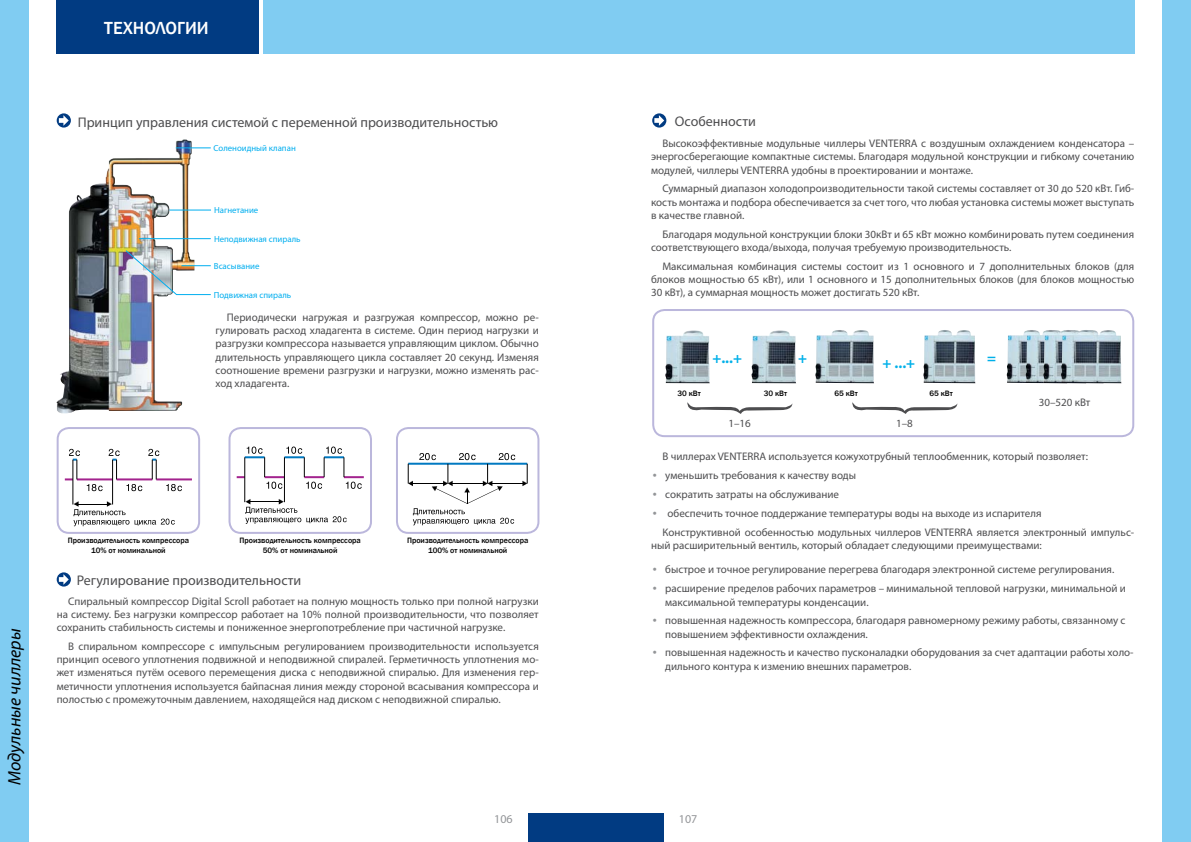
<style>
.page{position:relative;width:1191px;height:842px;background:#fff}
.page>*{position:absolute;margin:0;border:0;box-sizing:border-box;transform-origin:0 0}
.t1{font:italic 18px "Myriad Pro";color:#000}
.t2{font:500 18px "Franklin Gothic";color:#fff}
.t3{font:700 15px "Myriad Pro";color:#00b0e9}
.t4{font:14px "Myriad Pro";color:#4d4d4f}
.t5{font:12px "Myriad Pro";color:#939598}
.t6{font:11px/13.2px "Myriad Pro";color:#4d4d4f;text-align:justify}
.t7{font:8.8px "Myriad Pro";color:#00aeef}
.t8{font:500 8px/9.6px "Franklin Gothic";color:#000;text-align:center}
.s1{font-family:"Franklin Gothic";font-weight:500;color:#939598}
</style>
<div class="page">
<div style="left:0;top:0;width:28px;height:842px;background:#80ccf2"></div>
<div style="left:528px;top:813px;width:67px;height:29px;background:#013b82"></div>
<div style="left:1162px;top:0;width:29px;height:842px;background:#80ccf2"></div>
<div style="left:595px;top:813px;width:69px;height:29px;background:#013b82"></div>
<div style="left:57px;top:0;width:202px;height:54px;background:#013b82"></div>
<img style="left:56px;top:139px;width:138px;height:274px">
<hr style="left:176px;top:148px;width:35px;height:1px;background:#00aeef">
<hr style="left:170px;top:210px;width:41px;height:1px;background:#00aeef">
<hr style="left:139px;top:238px;width:72px;height:1px;background:#00aeef">
<img style="left:125px;top:250px;width:86px;height:45px">
<hr style="left:77px;top:478px;width:36px;height:2px;background:#a3238e">
<hr style="left:117px;top:478px;width:35px;height:2px;background:#a3238e">
<hr style="left:156px;top:478px;width:36px;height:2px;background:#a3238e">
<hr style="left:73px;top:460px;width:1px;height:44px;background:#000">
<hr style="left:112px;top:460px;width:1px;height:44px;background:#000">
<svg style="left:65px;top:449px;width:15px;height:31px"></svg>
<svg style="left:109px;top:449px;width:11px;height:30px"></svg>
<svg style="left:148px;top:449px;width:11px;height:30px"></svg>
<svg style="left:87px;top:484px;width:16px;height:7px"></svg>
<svg style="left:126px;top:484px;width:16px;height:7px"></svg>
<svg style="left:166px;top:484px;width:16px;height:7px"></svg>
<svg style="left:73px;top:501px;width:56px;height:25px"></svg>
<svg style="left:135px;top:519px;width:40px;height:7px"></svg>
<div style="left:57px;top:427px;width:143px;height:107px;border:2px solid #bbb7dc;border-radius:11px"></div>
<hr style="left:344px;top:476px;width:20px;height:2px;background:#a3238e">
<hr style="left:244px;top:457px;width:1px;height:45px;background:#000">
<hr style="left:284px;top:457px;width:1px;height:45px;background:#000">
<svg style="left:237px;top:447px;width:125px;height:42px"></svg>
<svg style="left:245px;top:499px;width:102px;height:25px"></svg>
<div style="left:228px;top:427px;width:144px;height:107px;border:2px solid #bbb7dc;border-radius:11px"></div>
<hr style="left:487px;top:463px;width:40px;height:2px;background:#0079c1">
<hr style="left:492px;top:483px;width:31px;height:1px;background:#000">
<svg style="left:522px;top:464px;width:6px;height:22px"></svg>
<svg style="left:408px;top:453px;width:107px;height:72px"></svg>
<div style="left:396px;top:427px;width:143px;height:107px;border:2px solid #bbb7dc;border-radius:11px"></div>
<div style="left:263px;top:0;width:871px;height:54px;background:#80ccf2"></div>
<div style="left:652px;top:309px;width:482px;height:128px;border:2px solid #bbb7dc;border-radius:11px"></div>
<img style="left:665px;top:330px;width:45px;height:53px">
<img style="left:751px;top:330px;width:45px;height:53px">
<img style="left:815px;top:330px;width:59px;height:53px">
<img style="left:923px;top:330px;width:52px;height:53px">
<img style="left:1006px;top:331px;width:19px;height:52px">
<img style="left:1025px;top:330px;width:18px;height:53px">
<img style="left:1043px;top:330px;width:18px;height:53px">
<img style="left:1061px;top:330px;width:60px;height:53px">
<svg style="left:687px;top:402px;width:106px;height:12px"></svg>
<svg style="left:852px;top:402px;width:106px;height:12px"></svg>
<svg style="left:57px;top:113px;width:14px;height:15px"></svg>
<svg style="left:59px;top:115px;width:10px;height:11px"></svg>
<svg style="left:57px;top:572px;width:14px;height:15px"></svg>
<svg style="left:59px;top:574px;width:10px;height:11px"></svg>
<svg style="left:652px;top:113px;width:14px;height:15px"></svg>
<svg style="left:654px;top:115px;width:10px;height:11px"></svg>
<h1 class="t2" style="left:104px;top:17px;width:93px">ТЕХНОЛОГИИ</h1>
<h1 class="t1" style="left:3px;top:785px;width:158px;rotate:-90deg">Модульные чиллеры</h1>
<p class="t4" style="left:78px;top:114px;width:422px">Принцип управления системой с переменной производительностью</p>
<p class="t7" style="left:213px;top:143px;width:84px">Соленоидный клапан</p>
<p class="t7" style="left:214px;top:204px;width:46px">Нагнетание</p>
<p class="t7" style="left:214px;top:234px;width:88px">Неподвижная спираль</p>
<p class="t7" style="left:214px;top:261px;width:47px">Всасывание</p>
<p class="t7" style="left:214px;top:290px;width:79px">Подвижная спираль</p>
<p class="t6" style="left:215px;top:310px;width:325px;text-indent:11px">Периодически нагружая и разгружая компрессор, можно ре&shy;гулировать расход хладагента в системе. Один период нагрузки и разгрузки компрессора называется управляющим циклом. Обычно длительность управляющего цикла составляет 20 секунд. Изменяя соотношение времени разгрузки и нагрузки, можно изменять рас&shy;ход хладагента.</p>
<p class="t8" style="left:68px;top:536px;width:123px">Производительность компрессора<br>10% от номинальной</p>
<p class="t8" style="left:240px;top:536px;width:123px">Производительность компрессора<br>50% от номинальной</p>
<p class="t8" style="left:407px;top:536px;width:123px">Производительность компрессора<br>100% от номинальной</p>
<p class="t4" style="left:77px;top:571px;width:226px">Регулирование производительности</p>
<p class="t6" style="left:57px;top:594px;width:483px;text-indent:11px">Спиральный компрессор Digital Scroll работает на полную мощность только при полной нагрузки на систему. Без нагрузки компрессор работает на 10% полной производительности, что позволяет сохранить стабильность системы и пониженное энергопотребление при частичной нагрузке.</p>
<p class="t6" style="left:57px;top:639px;width:483px;text-indent:11px">В спиральном компрессоре с импульсным регулированием производительности используется принцип осевого уплотнения подвижной и неподвижной спиралей. Герметичность уплотнения мо&shy;жет изменяться путём осевого перемещения диска с неподвижной спиралью. Для изменения гер&shy;метичности уплотнения используется байпасная линия между стороной всасывания компрессора и полостью с промежуточным давлением, находящейся над диском с неподвижной спиралью.</p>
<p class="t4" style="left:675px;top:113px;width:82px">Особенности</p>
<p class="t6" style="left:651px;top:137px;width:485px;text-indent:11px">Высокоэффективные модульные чиллеры VENTERRA с воздушным охлаждением конденсатора – энергосберегающие компактные системы. Благодаря модульной конструкции и гибкому сочетанию модулей, чиллеры VENTERRA удобны в проектировании и монтаже.</p>
<p class="t6" style="left:651px;top:182px;width:485px;text-indent:11px">Суммарный диапазон холодопроизводительности такой системы составляет от 30 до 520 кВт. Гиб&shy;кость монтажа и подбора обеспечивается за счет того, что любая установка системы может выступать в качестве главной.</p>
<p class="t6" style="left:651px;top:227px;width:484px;text-indent:11px">Благодаря модульной конструкции блоки 30кВт и 65 кВт можно комбинировать путем соединения соответствующего входа/выхода, получая требуемую производительность.</p>
<p class="t6" style="left:651px;top:259px;width:485px;text-indent:11px">Максимальная комбинация системы состоит из 1 основного и 7 дополнительных блоков (для блоков мощностью 65 кВт), или 1 основного и 15 дополнительных блоков (для блоков мощностью 30 кВт), а суммарная мощность может достигать 520 кВт.</p>
<p class="t8" style="left:677px;top:388px;width:25px">30 кВт</p>
<h2 class="t3" style="left:712px;top:348px;width:31px">+...+</h2>
<h2 class="t3" style="left:798px;top:348px;width:10px">+</h2>
<h2 class="t3" style="left:987px;top:348px;width:10px">=</h2>
<h2 class="t3" style="left:882px;top:353px;width:34px">+ ...+</h2>
<p class="t8" style="left:763px;top:388px;width:25px">30 кВт</p>
<p class="t8" style="left:834px;top:388px;width:25px">65 кВт</p>
<p class="t8" style="left:929px;top:388px;width:25px">65 кВт</p>
<p class="t6" style="left:728px;top:417px;width:24px">1–16</p>
<p class="t6" style="left:896px;top:417px;width:18px">1–8</p>
<p class="t6" style="left:1038px;top:396px;width:53px">30–520 кВт</p>
<p class="t6" style="left:662px;top:450px;width:427px">В чиллерах VENTERRA используется кожухотрубный теплообменник, который позволяет:</p>
<p class="t6" style="left:651px;top:469px;width:206px"><span class="s1">•</span> уменьшить требования к качеству воды</p>
<p class="t6" style="left:651px;top:487px;width:189px"><span class="s1">•</span> сократить затраты на обслуживание</p>
<p class="t6" style="left:662px;top:503px;width:473px;line-height:18.9px;text-indent:-11px"><span class="s1">•</span> обеспечить точное поддержание температуры воды на выходе из испарителя<br>Конструктивной особенностью модульных чиллеров VENTERRA является электронный импульс-</p>
<p class="t6" style="left:651px;top:538px;width:392px">ный расширительный вентиль, который обладает следующими преимуществами:</p>
<p class="t6" style="left:651px;top:563px;width:465px"><span class="s1">•</span> быстрое и точное регулирование перегрева благодаря электронной системе регулирования.</p>
<p class="t6" style="left:665px;top:582px;width:462px;text-indent:-14px"><span class="s1">•</span> расширение пределов рабочих параметров – минимальной тепловой нагрузки, минимальной и максимальной температуры конденсации.</p>
<p class="t6" style="left:665px;top:614px;width:462px;text-indent:-14px"><span class="s1">•</span> повышенная надежность компрессора, благодаря равномерному режиму работы, связанному с повышением эффективности охлаждения.</p>
<p class="t6" style="left:665px;top:646px;width:470px;text-indent:-14px"><span class="s1">•</span> повышенная надежность и качество пусконаладки оборудования за счет адаптации работы холо&shy;дильного контура к измению внешних параметров.</p>
<p class="t5" style="left:494px;top:811px;width:20px">106</p>
<p class="t5" style="left:679px;top:811px;width:20px">107</p>
</div>
